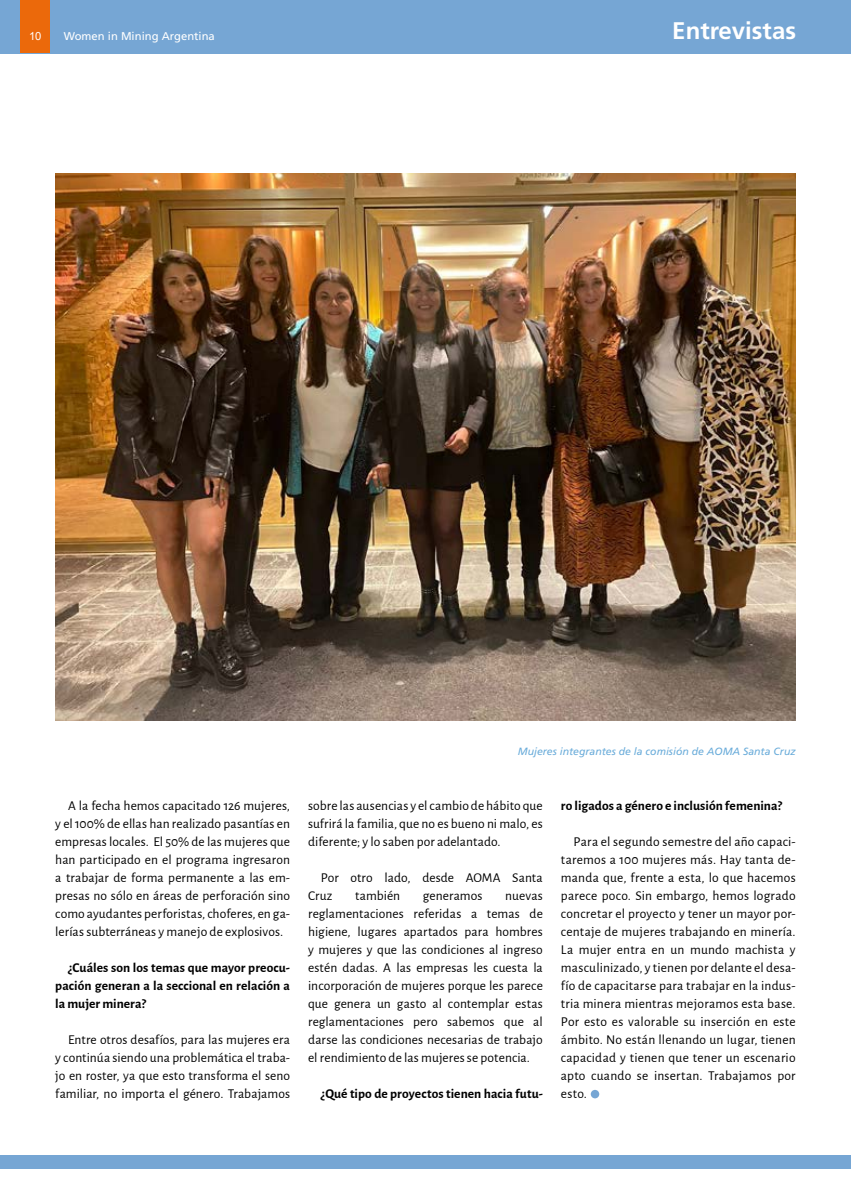
<style>
.page{position:relative;width:851px;height:1191px;background:#fff}
.page>*{position:absolute;margin:0;border:0;box-sizing:border-box;transform-origin:0 0}
.t1{font:700 24px "Frutiger LT Std";color:#fff}
.t2{font:13.5px/18px "Alegreya Sans";letter-spacing:.005em;color:#000;text-align:justify}
.t3{font:700 13.5px/18px "Alegreya Sans";letter-spacing:.005em;color:#000;text-align:justify}
.t4{font:11.25px "Frutiger LT Std";color:#fff}
.t5{font:11.25px "Arial";color:#fff}
.t6{font:italic 10.5px "Frutiger LT Std";color:#6aacda}
</style>
<div class="page">
<div style="left:0;top:0;width:850px;height:53px;background:#76a6d4"></div>
<hr style="left:850px;top:0;width:1px;height:53px;background:#76a6d4">
<div style="left:21px;top:0;width:29px;height:53px;background:#eb690b"></div>
<div style="left:0;top:1155px;width:850px;height:13px;background:#76a6d4"></div>
<svg style="left:590px;top:1089px;width:9px;height:9px"></svg>
<img style="left:55px;top:173px;width:740px;height:547px">
<p class="t5" style="left:29px;top:28px;width:14px">10</p>
<p class="t4" style="left:64px;top:30px;width:152px">Women in Mining Argentina</p>
<h1 class="t1" style="left:672px;top:17px;width:125px">Entrevistas</h1>
<p class="t2" style="left:55px;top:796px;width:236px;text-indent:13px">A la fecha hemos capacitado 126 mujeres, y el 100% de ellas han realizado pasantías en empresas locales. El 50% de las mujeres que han participado en el programa ingresaron a trabajar de forma permanente a las em&shy;presas no sólo en áreas de perforación sino como ayudantes perforistas, choferes, en ga&shy;lerías subterráneas y manejo de explosivos.</p>
<p class="t3" style="left:55px;top:958px;width:236px;text-indent:13px">¿Cuáles son los temas que mayor preocu&shy;pación generan a la seccional en relación a la mujer minera?</p>
<p class="t2" style="left:55px;top:1030px;width:236px;text-indent:13px">Entre otros desafíos, para las mujeres era y continúa siendo una problemática el traba&shy;jo en roster, ya que esto transforma el seno familiar, no importa el género. Trabajamos</p>
<p class="t6" style="left:517px;top:745px;width:279px">Mujeres integrantes de la comisión de AOMA Santa Cruz</p>
<p class="t2" style="left:308px;top:796px;width:236px">sobre las ausencias y el cambio de hábito que sufrirá la familia, que no es bueno ni malo, es diferente; y lo saben por adelantado.</p>
<p class="t2" style="left:308px;top:868px;width:236px;text-indent:13px">Por otro lado, desde AOMA Santa<br>Cruz</p>
<p class="t2" style="left:355px;top:886px;width:47px">también</p>
<p class="t2" style="left:423px;top:886px;width:61px">generamos</p>
<p class="t2" style="left:308px;top:886px;width:236px;text-indent:197px">nuevas reglamentaciones referidas a temas de higiene, lugares apartados para hombres y mujeres y que las condiciones al ingreso estén dadas. A las empresas les cuesta la incorporación de mujeres porque les parece que genera un gasto al contemplar estas reglamentaciones pero sabemos que al darse las condiciones necesarias de trabajo el rendimiento de las mujeres se potencia.</p>
<p class="t3" style="left:321px;top:1084px;width:223px">¿Qué tipo de proyectos tienen hacia futu-</p>
<p class="t3" style="left:560px;top:796px;width:222px">ro ligados a género e inclusión femenina?</p>
<p class="t2" style="left:560px;top:832px;width:236px;text-indent:13px">Para el segundo semestre del año capaci&shy;taremos a 100 mujeres más. Hay tanta de&shy;manda que, frente a esta, lo que hacemos parece poco. Sin embargo, hemos logrado concretar el proyecto y tener un mayor por&shy;centaje de mujeres trabajando en minería.<br>La mujer entra en un mundo machista y masculinizado, y tienen por delante el desa&shy;fío de capacitarse para trabajar en la indus&shy;tria minera mientras mejoramos esta base.<br>Por esto es valorable su inserción en este ámbito. No están llenando un lugar, tienen capacidad y tienen que tener un escenario apto cuando se insertan. Trabajamos por esto.</p>
</div>
